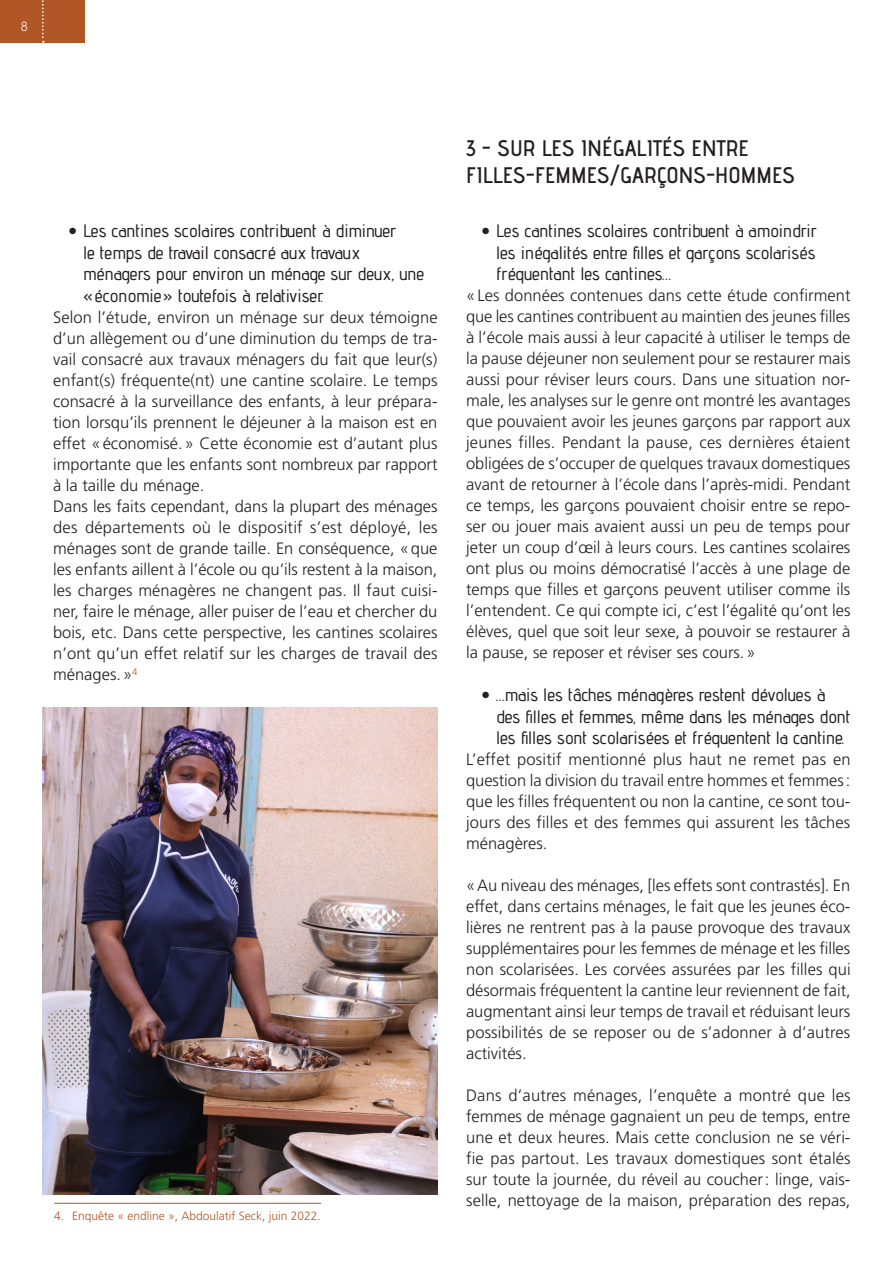
<style>
.page{position:relative;width:893px;height:1263px;background:#fff}
.page>*{position:absolute;margin:0;border:0;box-sizing:border-box;transform-origin:0 0}
.sous_titres{font:600 22.5px/27px "Advent Pro";color:#231f20}
.t1{font:500 18px/21.6px "Advent Pro";color:#231f20}
.Texte_courant{font:300 16.5px/21px "Frutiger";letter-spacing:.005em;color:#231f20;text-align:justify}
.t2{font:13.5px "Advent Pro";color:#fff}
.NOTES{font:300 12px "Frutiger";color:#b05627}
</style>
<div class="page">
<div style="left:0;top:0;width:85px;height:43px;background:#b05627"></div>
<svg style="left:42px;top:0;width:2px;height:43px"></svg>
<hr style="left:54px;top:1203px;width:267px;height:1px;background:#b05627">
<img style="left:42px;top:707px;width:395px;height:487px">
<p class="t2" style="left:21px;top:18px;width:8px">8</p>
<p class="t1" style="left:83px;top:220px;width:343px;text-indent:-15px">• Les cantines scolaires contribuent à diminuer<br>le temps de travail consacré aux travaux ménagers pour environ un ménage sur deux, une « économie» toutefois à relativiser.</p>
<p class="Texte_courant" style="left:53px;top:307px;width:386px">Selon l’étude, environ un ménage sur deux témoigne d’un allègement ou d’une diminution du temps de tra&shy;vail consacré aux travaux ménagers du fait que leur(s) enfant(s) fréquente(nt) une cantine scolaire. Le temps consacré à la surveillance des enfants, à leur prépara&shy;tion lorsqu’ils prennent le déjeuner à la maison est en effet «économisé.» Cette économie est d’autant plus importante que les enfants sont nombreux par rapport à la taille du ménage.</p>
<p class="Texte_courant" style="left:53px;top:496px;width:386px">Dans les faits cependant, dans la plupart des ménages des départements où le dispositif s’est déployé, les ménages sont de grande taille. En conséquence, «que les enfants aillent à l’école ou qu’ils restent à la maison, les charges ménagères ne changent pas. Il faut cuisi&shy;ner, faire le ménage, aller puiser de l’eau et chercher du bois, etc. Dans cette perspective, les cantines scolaires n’ont qu’un effet relatif sur les charges de travail des ménages.»<sup>4</sup></p>
<p class="NOTES" style="left:54px;top:1209px;width:268px">4. Enquête « endline », Abdoulatif Seck, juin 2022.</p>
<p class="sous_titres" style="left:466px;top:134px;width:331px">3 - SUR LES INÉGALITÉS ENTRE<br>FILLES-FEMMES/GARÇONS-HOMMES</p>
<p class="t1" style="left:496px;top:220px;width:323px;text-align:justify;text-indent:-15px">• Les cantines scolaires contribuent à amoindrir les inégalités entre filles et garçons scolarisés fréquentant les cantines…</p>
<p class="Texte_courant" style="left:466px;top:285px;width:386px">«Les données contenues dans cette étude confirment que les cantines contribuent au maintien des jeunes filles à l’école mais aussi à leur capacité à utiliser le temps de la pause déjeuner non seulement pour se restaurer mais aussi pour réviser leurs cours. Dans une situation nor&shy;male, les analyses sur le genre ont montré les avantages que pouvaient avoir les jeunes garçons par rapport aux jeunes filles. Pendant la pause, ces dernières étaient obligées de s’occuper de quelques travaux domestiques avant de retourner à l’école dans l’après-midi. Pendant ce temps, les garçons pouvaient choisir entre se repo&shy;ser ou jouer mais avaient aussi un peu de temps pour jeter un coup d’œil à leurs cours. Les cantines scolaires ont plus ou moins démocratisé l’accès à une plage de temps que filles et garçons peuvent utiliser comme ils l’entendent. Ce qui compte ici, c’est l’égalité qu’ont les élèves, quel que soit leur sexe, à pouvoir se restaurer à la pause, se reposer et réviser ses cours.»</p>
<p class="t1" style="left:496px;top:683px;width:356px;text-indent:-15px">• …mais les tâches ménagères restent dévolues à des filles et femmes, même dans les ménages dont les filles sont scolarisées et fréquentent la cantine.</p>
<p class="Texte_courant" style="left:466px;top:749px;width:386px">L’effet positif mentionné plus haut ne remet pas en question la division du travail entre hommes et femmes: que les filles fréquentent ou non la cantine, ce sont tou&shy;jours des filles et des femmes qui assurent les tâches ménagères.</p>
<p class="Texte_courant" style="left:466px;top:875px;width:386px">«Au niveau des ménages, [les effets sont contrastés]. En effet, dans certains ménages, le fait que les jeunes éco&shy;lières ne rentrent pas à la pause provoque des travaux supplémentaires pour les femmes de ménage et les filles non scolarisées. Les corvées assurées par les filles qui désormais fréquentent la cantine leur reviennent de fait, augmentant ainsi leur temps de travail et réduisant leurs possibilités de se reposer ou de s’adonner à d’autres activités.</p>
<p class="Texte_courant" style="left:466px;top:1085px;width:386px">Dans d’autres ménages, l’enquête a montré que les femmes de ménage gagnaient un peu de temps, entre une et deux heures. Mais cette conclusion ne se véri&shy;fie pas partout. Les travaux domestiques sont étalés sur toute la journée, du réveil au coucher: linge, vais&shy;selle, nettoyage de la maison, préparation des repas,</p>
</div>
